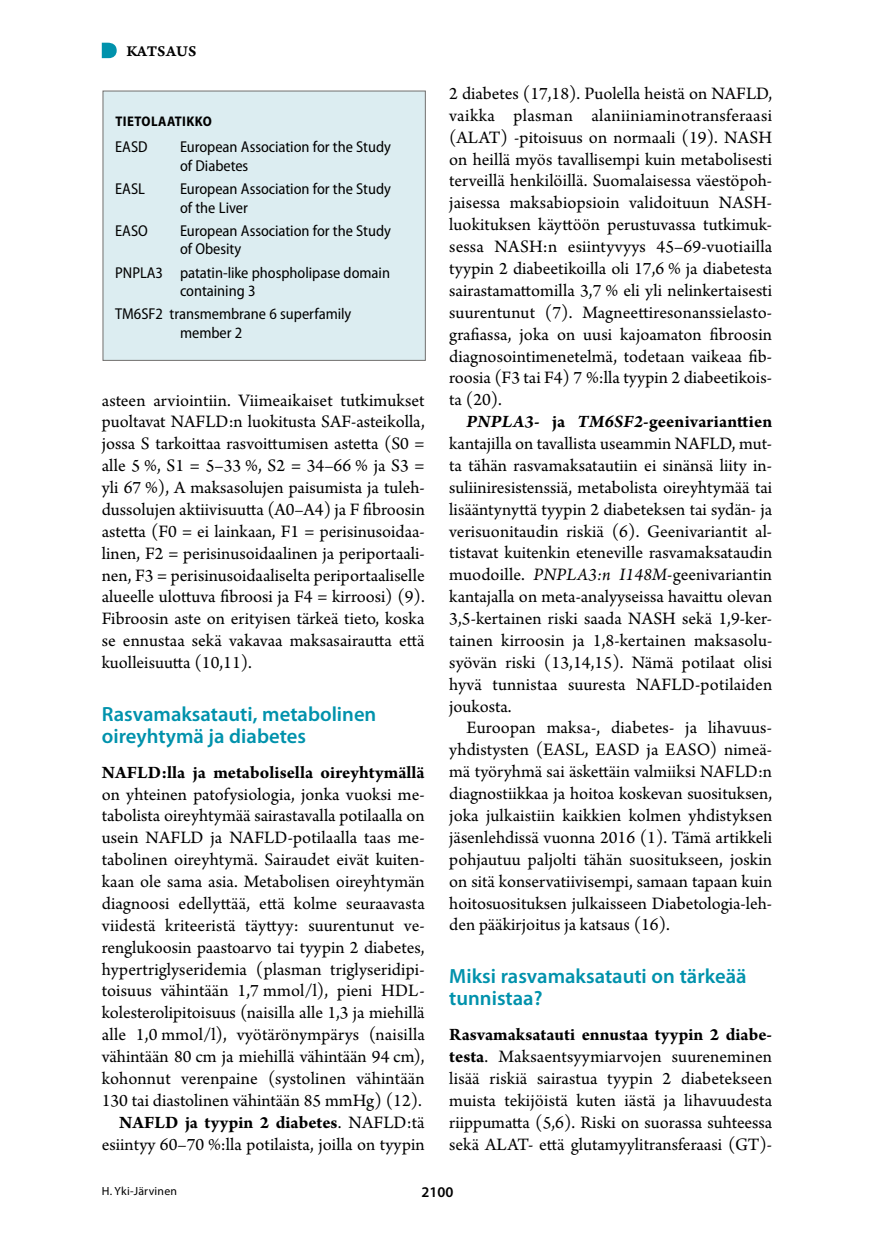
<style>
.page{position:relative;width:874px;height:1241px;background:#fff}
.page>*{position:absolute;margin:0;border:0;box-sizing:border-box;transform-origin:0 0}
.t1{font:600 20.65px/21.9px "Myriad Pro";color:#0092ac}
.t2{font:18.38px/21.9px "Arno Pro";color:#000;text-align:justify}
.t3{font:700 18.38px "Arno Pro";letter-spacing:.005em;color:#000}
.t4{font:semi-condensed 15.75px/18.4px "Myriad Pro";letter-spacing:-.005em;color:#000}
.t5{font:15.75px "Arno Pro Smbd Caption";letter-spacing:.005em;color:#000}
.t6{font:600 14.88px "Myriad Pro";color:#000}
.t7{font:700 semi-condensed 14px "Myriad Pro";letter-spacing:.03em;color:#000}
.t8{font:11.9px "Myriad Pro";letter-spacing:.02em;color:#000}
.s1{font-weight:700}
.s2{font-weight:700;font-style:italic}
.s3{font-style:italic}
</style>
<div class="page">
<svg style="left:102px;top:43px;width:15px;height:15px"></svg>
<div style="left:102px;top:91px;width:323px;height:270px;background:#dcedf1"></div>
<p class="t5" style="left:126px;top:41px;width:71px">KATSAUS</p>
<p class="t7" style="left:115px;top:112px;width:98px">TIETOLAATIKKO</p>
<p class="t4" style="left:115px;top:138px;width:34px">EASD</p>
<p class="t4" style="left:180px;top:138px;width:212px">European Association for the Study of Diabetes</p>
<p class="t4" style="left:115px;top:179px;width:31px">EASL</p>
<p class="t4" style="left:180px;top:179px;width:212px">European Association for the Study of the Liver</p>
<p class="t4" style="left:115px;top:221px;width:34px">EASO</p>
<p class="t4" style="left:180px;top:221px;width:212px">European Association for the Study of Obesity</p>
<p class="t4" style="left:180px;top:263px;width:211px;text-indent:-65px">PNPLA3 patatin-like phospholipase domain containing 3</p>
<p class="t4" style="left:180px;top:304px;width:173px;text-indent:-65px">TM6SF2 transmembrane 6 superfamily member 2</p>
<p class="t2" style="left:102px;top:390px;width:324px">asteen arviointiin. Viimeaikaiset tutkimukset puoltavat NAFLD:n luokitusta SAF-asteikolla, jossa S tarkoittaa rasvoittumisen astetta (S0 = alle 5 %, S1 = 5–33 %, S2 = 34–66 % ja S3 = yli 67 %), A maksasolujen paisumista ja tuleh&shy;dussolujen aktiivisuutta (A0–A4) ja F fibroosin astetta (F0 = ei lainkaan, F1 = perisinusoidaa&shy;linen, F2 = perisinusoidaalinen ja periportaali&shy;nen, F3 = perisinusoidaaliselta periportaaliselle alueelle ulottuva fibroosi ja F4 = kirroosi) (9).<br>Fibroosin aste on erityisen tärkeä tieto, koska se ennustaa sekä vakavaa maksasairautta että kuolleisuutta (10,11).</p>
<p class="t1" style="left:102px;top:702px;width:276px">Rasvamaksatauti, metabolinen oireyhtymä ja diabetes</p>
<p class="t3" style="left:102px;top:761px;width:324px">NAFLD:lla ja metabolisella oireyhtymällä</p>
<p class="t2" style="left:102px;top:784px;width:324px;text-align:right">on yhteinen patofysiologia, jonka vuoksi me&shy;tabolista oireyhtymää sairastavalla potilaalla on usein NAFLD ja NAFLD-potilaalla taas me&shy;tabolinen oireyhtymä. Sairaudet eivät kuiten&shy;kaan ole sama asia. Metabolisen oireyhtymän diagnoosi edellyttää, että kolme seuraavasta viidestä kriteeristä täyttyy: suurentunut ve&shy;renglukoosin paastoarvo tai tyypin 2 diabetes, hypertriglyseridemia (plasman triglyseridipi&shy;toisuus vähintään 1,7 mmol/l), pieni HDL&shy;kolesterolipitoisuus (naisilla alle 1,3 ja miehillä alle 1,0 mmol/l), vyötärönympärys (naisilla vähintään 80 cm ja miehillä vähintään 94 cm), kohonnut verenpaine (systolinen vähintään 130 tai diastolinen vähintään 85 mmHg) (12).<br><span class="s1">NAFLD ja tyypin 2 diabetes</span>. NAFLD:tä esiintyy 60–70 %:lla potilaista, joilla on tyypin</p>
<p class="t2" style="left:449px;top:83px;width:324px">2 diabetes (17,18). Puolella heistä on NAFLD, vaikka plasman alaniiniaminotransferaasi (ALAT) -pitoisuus on normaali (19). NASH on heillä myös tavallisempi kuin metabolisesti terveillä henkilöillä. Suomalaisessa väestöpoh&shy;jaisessa maksabiopsioin validoituun NASH&shy;luokituksen käyttöön perustuvassa tutkimuk&shy;sessa NASH:n esiintyvyys 45–69-vuotiailla tyypin 2 diabeetikoilla oli 17,6 % ja diabetesta sairastamattomilla 3,7 % eli yli nelinkertaisesti suurentunut (7). Magneettiresonanssielasto&shy;grafiassa, joka on uusi kajoamaton fibroosin diagnosointimenetelmä, todetaan vaikeaa fib&shy;roosia (F3 tai F4) 7 %:lla tyypin 2 diabeetikois&shy;ta (20).</p>
<p class="t2" style="left:449px;top:411px;width:324px;text-indent:17px"><span class="s2">PNPLA3</span><span class="s1">- ja</span> <span class="s2">TM6SF2</span><span class="s1">-geenivarianttien </span>kantajilla on tavallista useammin NAFLD, mut&shy;ta tähän rasvamaksatautiin ei sinänsä liity in&shy;suliiniresistenssiä, metabolista oireyhtymää tai lisääntynyttä tyypin 2 diabeteksen tai sydän- ja verisuonitaudin riskiä (6). Geenivariantit al&shy;tistavat kuitenkin eteneville rasvamaksataudin muodoille. <span class="s3">PNPLA3:n I148M</span>-geenivariantin kantajalla on meta-analyyseissa havaittu olevan 3,5-kertainen riski saada NASH sekä 1,9-ker&shy;tainen kirroosin ja 1,8-kertainen maksasolu&shy;syövän riski (13,14,15). Nämä potilaat olisi hyvä tunnistaa suuresta NAFLD-potilaiden joukosta.</p>
<p class="t2" style="left:449px;top:717px;width:324px;text-indent:17px">Euroopan maksa-, diabetes- ja lihavuus&shy;yhdistysten (EASL, EASD ja EASO) nimeä&shy;mä työryhmä sai äskettäin valmiiksi NAFLD:n diagnostiikkaa ja hoitoa koskevan suosituksen, joka julkaistiin kaikkien kolmen yhdistyksen jäsenlehdissä vuonna 2016 (1). Tämä artikkeli pohjautuu paljolti tähän suositukseen, joskin on sitä konservatiivisempi, samaan tapaan kuin hoitosuosituksen julkaisseen Diabetologia-leh&shy;den pääkirjoitus ja katsaus (16).</p>
<p class="t1" style="left:449px;top:964px;width:299px">Miksi rasvamaksatauti on tärkeää tunnistaa?</p>
<p class="t2" style="left:449px;top:1024px;width:324px"><span class="s1">Rasvamaksatauti ennustaa tyypin 2 diabe&shy;testa</span>. Maksaentsyymiarvojen suureneminen lisää riskiä sairastua tyypin 2 diabetekseen muista tekijöistä kuten iästä ja lihavuudesta riippumatta (5,6). Riski on suorassa suhteessa sekä ALAT- että glutamyylitransferaasi (GT)-</p>
<p class="t8" style="left:102px;top:1183px;width:77px">H. Yki-Järvinen</p>
<p class="t6" style="left:421px;top:1182px;width:33px">2100</p>
</div>
